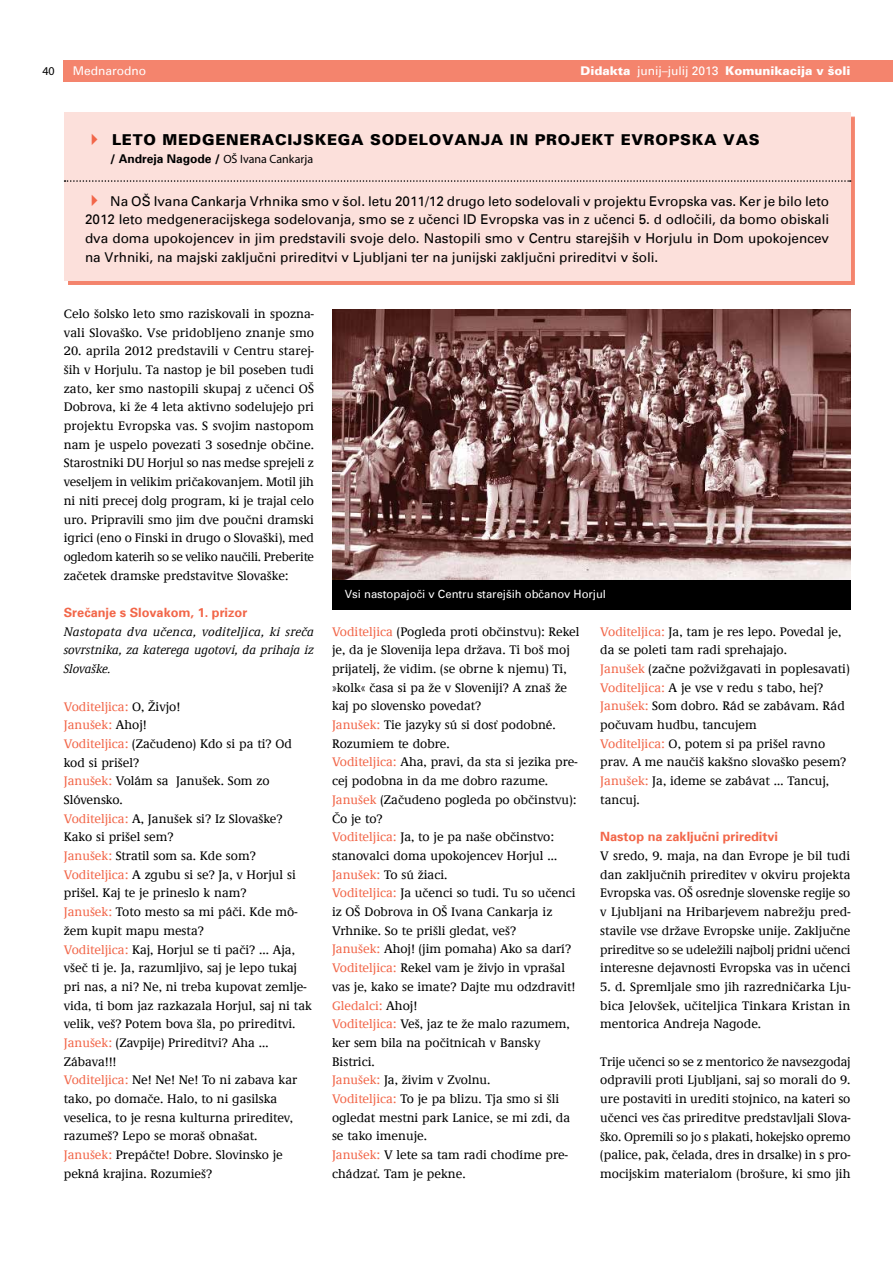
<style>
.page{position:relative;width:893px;height:1263px;background:#fff}
.page>*{position:absolute;margin:0;border:0;box-sizing:border-box;transform-origin:0 0}
.t1{font:900 15px "Univers";letter-spacing:.05em;color:#000}
.t2{font:13.5px/18.8px "Univers";color:#000;text-align:justify}
.t3{font:500 12.75px/18.8px "Demos LT";color:#000}
.t4{font:italic 500 12.75px/18.8px "Demos LT";letter-spacing:.005em;color:#000}
.t5{font:900 12px "Univers";color:#fff}
.t6{font:12px "Univers Black Plain";color:#000}
.t7{font:12px "Univers";color:#fff}
.t8{font:12px "Myriad Pro";color:#000}
.t9{font:11.25px "Univers";color:#fff}
.s1{font-weight:400}
.s2{color:#f26649}
.s3{font-family:"Myriad Pro"}
.s4{font-family:"Univers Black Plain";font-weight:400;font-style:normal;color:#f26649}
.s5{font-family:"Minion Pro";font-weight:400}
.s6{font-family:"Univers Black Plain";font-weight:400;color:#f26649}
</style>
<div class="page">
<div style="left:64px;top:60px;width:829px;height:21px;background:#f4846d"></div>
<div style="left:68px;top:117px;width:787px;height:168px;background:#f26649;opacity:.8"></div>
<div style="left:64px;top:112px;width:786px;height:168px;background:#fce0db"></div>
<svg style="left:65px;top:180px;width:786px;height:2px"></svg>
<img style="left:332px;top:310px;width:518px;height:271px">
<div style="left:332px;top:581px;width:518px;height:29px;background:#000"></div>
<p class="t8" style="left:42px;top:63px;width:14px">40</p>
<p class="t7" style="left:73px;top:64px;width:75px">Mednarodno</p>
<p class="t5" style="left:580px;top:63px;width:272px">DIDAKTA <span class="s1">junij∑julij 2013</span> KOMUNIKACIJA V ŠOLI</p>
<p class="t1" style="left:85px;top:131px;width:676px"><span class="s2">✔</span> LETO MEDGENERACIJSKEGA SODELOVANJA IN PROJ EKT EVROPSKA VAS</p>
<p class="t6" style="left:110px;top:151px;width:205px">/ Andreja Nagode / <span class="s3">OŠ Ivana Cankarja</span></p>
<p class="t2" style="left:85px;top:192px;width:746px"><span class="s2">✔</span> Na OŠ Ivana Cankarja Vrhnika smo v šol. letu 2011/12 drugo leto sodelovali v projektu Evropska vas. Ker je bilo leto 2012 leto medgeneracijskega sodelovanja, smo se z učenci ID Evropska vas in z učenci 5. d odločili, da bomo obiskali dva doma upokojencev in jim predstavili svoje delo. Nastopili smo v Centru starejših v Horjulu in Dom upokojencev na Vrhniki, na majski zaključni prireditvi v Ljubljani ter na junijski zaključni prireditvi v šoli.</p>
<p class="t3" style="left:64px;top:305px;width:252px">Celo šolsko leto smo raziskovali in spozna&shy;vali Slovaško. Vse pridobljeno znanje smo</p>
<p class="t3" style="left:64px;top:342px;width:252px;text-align:justify">20. aprila 2012 predstavili v Centru starej&shy;ših v Horjulu. Ta nastop je bil poseben tudi zato, ker smo nastopili skupaj z učenci OŠ Dobrova, ki že 4 leta aktivno sodelujejo pri projektu Evropska vas. S svojim nastopom nam je uspelo povezati 3 sosednje občine.<br>Starostniki DU Horjul so nas medse sprejeli z veseljem in velikim pričakovanjem. Motil jih ni niti precej dolg program, ki je trajal celo uro. Pripravili smo jim dve poučni dramski igrici (eno o Finski in drugo o Slovaški), med ogledom katerih so se veliko naučili. Preberite začetek dramske predstavitve Slovaške:</p>
<p class="t4" style="left:64px;top:604px;width:252px"><span class="s4">Srečanje s Slovakom, 1. prizor<br></span>Nastopata dva učenca, voditeljica, ki sreča sovrstnika, za katerega ugotovi, da prihaja iz Slovaške.</p>
<p class="t3" style="left:64px;top:697px;width:250px"><span class="s2">Voditeljica:</span> O, Živjo!<br><span class="s2">Janušek:</span> Ahoj!<br><span class="s2">Voditeljica:</span> (Začudeno) Kdo si pa ti? Od kod si prišel?<br><span class="s2">Janušek:</span> Volám sa Janušek. Som zo<br>Slóvensko.<br><span class="s2">Voditeljica:</span> A, Janušek si? Iz Slovaške?<br>Kako si prišel sem?<br><span class="s2">Janušek:</span> Stratil som sa. Kde som?<br><span class="s2">Voditeljica:</span> A zgubu si se? Ja, v Horjul si prišel. Kaj te je prineslo k nam?<br><span class="s2">Janušek:</span> Toto mesto sa mi páči. Kde mô&shy;žem kupit mapu mesta?<br><span class="s2">Voditeljica:</span> Kaj, Horjul se ti pači? ... Aja, všeč ti je. Ja, razumljivo, saj je lepo tukaj pri nas, a ni? Ne, ni treba kupovat zemlje&shy;vida, ti bom jaz razkazala Horjul, saj ni tak velik, veš? Potem bova šla, po prireditvi.<br><span class="s2">Janušek:</span> (Zavpije) Prireditvi? Aha …<br>Zábava!!!<br><span class="s2">Voditeljica:</span> Ne! Ne! Ne! To ni zabava kar tako, po domače. Halo, to ni gasilska veselica, to je resna kulturna prireditev, razumeš? Lepo se moraš obnašat.<br><span class="s2">Janušek:</span> Prepáčte! Dobre. Slovinsko je pekná krajina. Rozumieš?</p>
<p class="t9" style="left:345px;top:588px;width:263px">Vsi nastopajoči v Centru starejših občanov Horjul</p>
<p class="t3" style="left:332px;top:622px;width:249px"><span class="s2">Voditeljica</span> (Pogleda proti občinstvu): Rekel je, da je Slovenija lepa država. Ti boš moj prijatelj, že vidim. (se obrne k njemu) Ti, »kolk« časa si pa že v Sloveniji? A znaš že kaj po slovensko povedat?<br><span class="s2">Janušek:</span> Tie jazyky sú si dos<span class="s5">ť</span> podobné.<br>Rozumiem te dobre.<br><span class="s2">Voditeljica:</span> Aha, pravi, da sta si jezika pre&shy;cej podobna in da me dobro razume.<br><span class="s2">Janušek</span> (Začudeno pogleda po občinstvu):<br>Čo je to?<br><span class="s2">Voditeljica:</span> Ja, to je pa naše občinstvo: stanovalci doma upokojencev Horjul … <span class="s2">Janušek:</span> To sú žiaci.<br><span class="s2">Voditeljica:</span> Ja učenci so tudi. Tu so učenci iz OŠ Dobrova in OŠ Ivana Cankarja iz Vrhnike. So te prišli gledat, veš?<br><span class="s2">Janušek:</span> Ahoj! (jim pomaha) Ako sa darí?<br><span class="s2">Voditeljica:</span> Rekel vam je živjo in vprašal vas je, kako se imate? Dajte mu odzdravit!<br><span class="s2">Gledalci:</span> Ahoj!<br><span class="s2">Voditeljica:</span> Veš, jaz te že malo razumem, ker sem bila na počitnicah v Bansky Bistrici.<br><span class="s2">Janušek:</span> Ja, živim v Zvolnu.<br><span class="s2">Voditeljica:</span> To je pa blizu. Tja smo si šli ogledat mestni park Lanice, se mi zdi, da se tako imenuje.<br><span class="s2">Janušek:</span> V lete sa tam radi chodíme pre&shy;chádza<span class="s5">ť</span>. Tam je pekne.</p>
<p class="t3" style="left:600px;top:622px;width:251px"><span class="s2">Voditeljica:</span> Ja, tam je res lepo. Povedal je, da se poleti tam radi sprehajajo.<br><span class="s2">Janušek</span> (začne požvižgavati in poplesavati)<br><span class="s2">Voditeljica:</span> A je vse v redu s tabo, hej?<br><span class="s2">Janušek:</span> Som dobro. Rád se zabávam. Rád počuvam hudbu, tancujem<br><span class="s2">Voditeljica:</span> O, potem si pa prišel ravno prav. A me naučiš kakšno slovaško pesem?<br><span class="s2">Janušek:</span> Ja, ideme se zabávat … Tancuj, tancuj.</p>
<p class="t3" style="left:600px;top:828px;width:252px"><span class="s6">Nastop na zaključni prireditvi<br></span>V sredo, 9. maja, na dan Evrope je bil tudi dan zaključnih prireditev v okviru projekta Evropska vas. OŠ osrednje slovenske regije so v Ljubljani na Hribarjevem nabrežju pred&shy;stavile vse države Evropske unije. Zaključne prireditve so se udeležili najbolj pridni učenci interesne dejavnosti Evropska vas in učenci</p>
<p class="t3" style="left:600px;top:978px;width:252px;text-align:justify">5. d. Spremljale smo jih razredničarka Lju&shy;bica Jelovšek, učiteljica Tinkara Kristan in mentorica Andreja Nagode.</p>
<p class="t3" style="left:600px;top:1052px;width:252px;text-align:justify">Trije učenci so se z mentorico že navsezgodaj odpravili proti Ljubljani, saj so morali do 9. ure postaviti in urediti stojnico, na kateri so učenci ves čas prireditve predstavljali Slova&shy;ško. Opremili so jo s plakati, hokejsko opremo (palice, pak, čelada, dres in drsalke) in s pro&shy;mocijskim materialom (brošure, ki smo jih</p>
</div>
